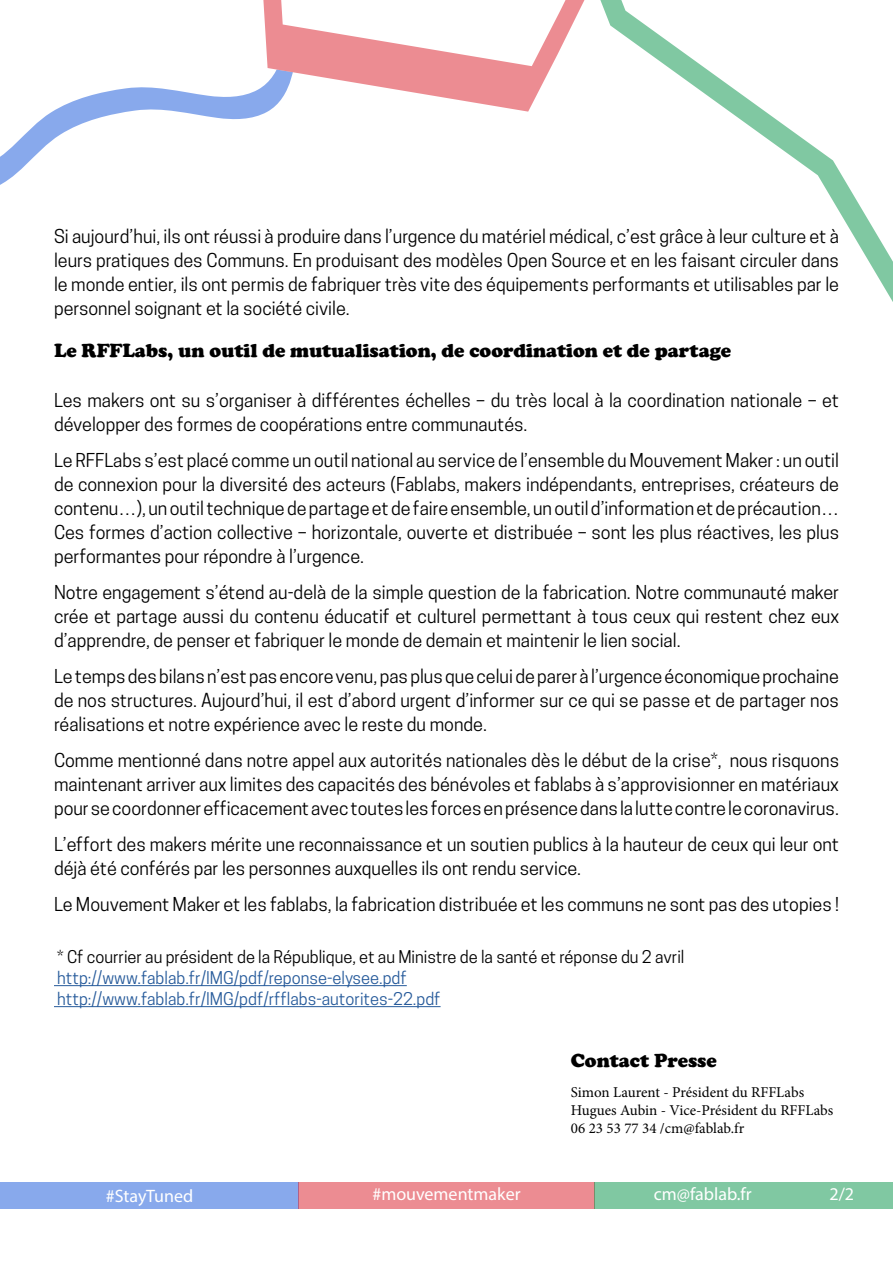
<style>
.page{position:relative;width:893px;height:1263px;background:#fff}
.page>*{position:absolute;margin:0;border:0;box-sizing:border-box;transform-origin:0 0}
.t1{font:900 19.5px "Cooper";color:#000}
.t2{font:18px/24px "Cooper Hewitt";color:#000;text-align:justify}
.t3{font:18px "Myriad Pro";color:#fff}
.t4{font:16.5px/21px "Cooper Hewitt";color:#275b9b}
.t5{font:16.5px "Cooper Hewitt";color:#000}
.t6{font:15px/18px "Minion Pro";color:#000}
</style>
<div class="page">
<svg style="left:0;top:87px;width:267px;height:92px"></svg>
<div style="left:0;top:1182px;width:298px;height:27px;background:#88a9ec"></div>
<div style="left:298px;top:1182px;width:297px;height:27px;background:#ec8c92"></div>
<div style="left:595px;top:1182px;width:298px;height:27px;background:#80c8a2"></div>
<svg style="left:610px;top:0;width:283px;height:302px"></svg>
<svg style="left:262px;top:0;width:348px;height:112px"></svg>
<hr style="left:54px;top:985px;width:353px;height:1px;background:#275b9b">
<hr style="left:54px;top:1006px;width:387px;height:1px;background:#275b9b">
<p class="t2" style="left:54px;top:224px;width:786px">Si aujourd’hui, ils ont réussi à produire dans l’urgence du matériel médical, c’est grâce à leur culture et à leurs pratiques des Communs. En produisant des modèles Open Source et en les faisant circuler dans le monde entier, ils ont permis de fabriquer très vite des équipements performants et utilisables par le personnel soignant et la société civile.</p>
<p class="t1" style="left:54px;top:339px;width:679px">Le RFFLabs, un outil de mutualisation, de coordination et de partage</p>
<p class="t2" style="left:54px;top:388px;width:786px">Les makers ont su s’organiser à différentes échelles – du très local à la coordination nationale – et développer des formes de coopérations entre communautés.</p>
<p class="t2" style="left:54px;top:448px;width:787px">Le RFFLabs s’est placé comme un outil national au service de l’ensemble du Mouvement Maker : un outil de connexion pour la diversité des acteurs (Fablabs, makers indépendants, entreprises, créateurs de contenu…), un outil technique de partage et de faire ensemble, un outil d’information et de précaution… Ces formes d’action collective – horizontale, ouverte et distribuée – sont les plus réactives, les plus performantes pour répondre à l’urgence.</p>
<p class="t2" style="left:54px;top:580px;width:787px">Notre engagement s’étend au-delà de la simple question de la fabrication. Notre communauté maker crée et partage aussi du contenu éducatif et culturel permettant à tous ceux qui restent chez eux d’apprendre, de penser et fabriquer le monde de demain et maintenir le lien social.</p>
<p class="t2" style="left:54px;top:664px;width:786px">Le temps des bilans n’est pas encore venu, pas plus que celui de parer à l’urgence économique prochaine de nos structures. Aujourd’hui, il est d’abord urgent d’informer sur ce qui se passe et de partager nos réalisations et notre expérience avec le reste du monde.</p>
<p class="t2" style="left:54px;top:748px;width:786px">Comme mentionné dans notre appel aux autorités nationales dès le début de la crise*, nous risquons maintenant arriver aux limites des capacités des bénévoles et fablabs à s’approvisionner en matériaux pour se coordonner efficacement avec toutes les forces en présence dans la lutte contre le coronavirus.</p>
<p class="t2" style="left:54px;top:832px;width:786px">L’effort des makers mérite une reconnaissance et un soutien publics à la hauteur de ceux qui leur ont déjà été conférés par les personnes auxquelles ils ont rendu service.</p>
<p class="t2" style="left:54px;top:892px;width:786px">Le Mouvement Maker et les fablabs, la fabrication distribuée et les communs ne sont pas des utopies !</p>
<p class="t5" style="left:57px;top:947px;width:629px">* Cf courrier au président de la République, et au Ministre de la santé et réponse du 2 avril</p>
<p class="t4" style="left:57px;top:967px;width:385px">http://www.fablab.fr/IMG/pdf/reponse-elysee.pdf http://www.fablab.fr/IMG/pdf/rfflabs-autorites-22.pdf</p>
<p class="t1" style="left:571px;top:1049px;width:148px">Contact Presse</p>
<p class="t6" style="left:571px;top:1083px;width:264px">Simon Laurent - Président du RFFLabs<br>Hugues Aubin - Vice-Président du RFFLabs<br>06 23 53 77 34 /cm@fablab.fr</p>
<p class="t3" style="left:106px;top:1185px;width:89px">#StayTuned</p>
<p class="t3" style="left:372px;top:1183px;width:150px">#mouvementmaker</p>
<p class="t3" style="left:654px;top:1183px;width:100px">cm@fablab.fr</p>
<p class="t3" style="left:829px;top:1183px;width:26px">2/2</p>
</div>
